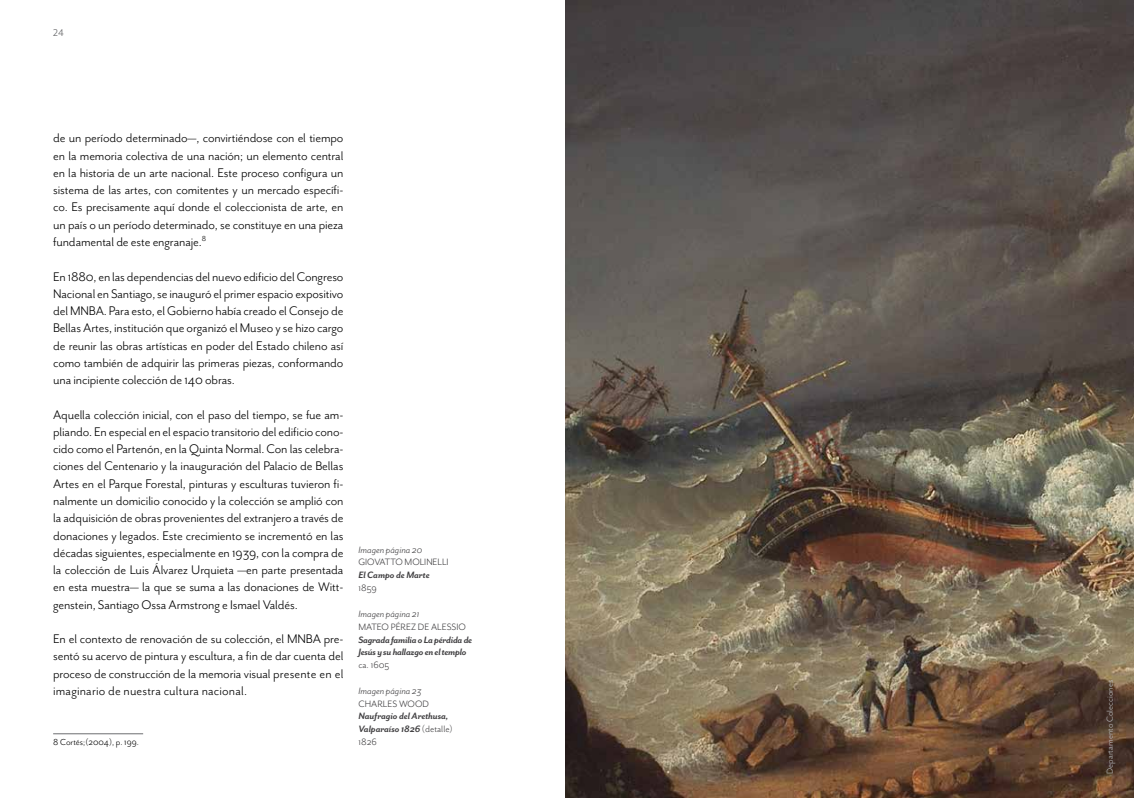
<style>
.page{position:relative;width:1134px;height:798px;background:#fff}
.page>*{position:absolute;margin:0;border:0;box-sizing:border-box;transform-origin:0 0}
.t1{font:14.38px/17.2px "Mr Eaves San OT";letter-spacing:-.01em;color:#000;text-align:justify}
.t2{font:11.25px "Mr Eaves Mod OT";color:#58595b}
.t3{font:italic 700 10.62px/12.8px "Mr Eaves San OT";letter-spacing:-.025em;color:#414042}
.t4{font:10.62px "Mr Eaves San OT";color:#414042}
.t5{font:italic 10.62px "Mr Eaves San OT";color:#414042}
.t6{font:10px "Mr Eaves San OT";color:#bcbec0}
.t7{font:10px "Mr Eaves San OT";color:#000}
.s1{font-weight:400;font-style:normal}
</style>
<div class="page">
<hr style="left:53px;top:733px;width:90px;height:1px;background:#6d6e71">
<img style="left:565px;top:0;width:569px;height:797px">
<p class="t2" style="left:53px;top:27px;width:12px">24</p>
<p class="t1" style="left:53px;top:130px;width:292px">de un período determinado—, convirtiéndose con el tiempo en la memoria colectiva de una nación; un elemento central en la historia de un arte nacional. Este proceso configura un sistema de las artes, con comitentes y un mercado específi&shy;co. Es precisamente aquí donde el coleccionista de arte, en un país o un período determinado, se constituye en una pieza fundamental de este engranaje.<sup>8</sup></p>
<p class="t1" style="left:53px;top:268px;width:292px">En 1880, en las dependencias del nuevo edificio del Congreso Nacional en Santiago, se inauguró el primer espacio expositivo del MNBA. Para esto, el Gobierno había creado el Consejo de Bellas Artes, institución que organizó el Museo y se hizo cargo de reunir las obras artísticas en poder del Estado chileno así como también de adquirir las primeras piezas, conformando una incipiente colección de 140 obras.</p>
<p class="t1" style="left:53px;top:406px;width:292px">Aquella colección inicial, con el paso del tiempo, se fue am&shy;pliando. En especial en el espacio transitorio del edificio cono&shy;cido como el Partenón, en la Quinta Normal. Con las celebra&shy;ciones del Centenario y la inauguración del Palacio de Bellas Artes en el Parque Forestal, pinturas y esculturas tuvieron fi&shy;nalmente un domicilio conocido y la colección se amplió con la adquisición de obras provenientes del extranjero a través de donaciones y legados. Este crecimiento se incrementó en las décadas siguientes, especialmente en 1939, con la compra de la colección de Luis Álvarez Urquieta —en parte presentada en esta muestra— la que se suma a las donaciones de Witt&shy;genstein, Santiago Ossa Armstrong e Ismael Valdés.</p>
<p class="t1" style="left:53px;top:630px;width:292px">En el contexto de renovación de su colección, el MNBA pre&shy;sentó su acervo de pintura y escultura, a fin de dar cuenta del proceso de construcción de la memoria visual presente en el imaginario de nuestra cultura nacional.</p>
<p class="t7" style="left:53px;top:736px;width:87px">8 Cortés;(2004), p. 199.</p>
<p class="t5" style="left:358px;top:543px;width:65px">Imagen página 20</p>
<p class="t4" style="left:358px;top:556px;width:92px">GIOVATTO MOLINELLI</p>
<p class="t3" style="left:358px;top:568px;width:73px">El Campo de Marte</p>
<p class="t4" style="left:358px;top:581px;width:20px">1859</p>
<p class="t5" style="left:358px;top:608px;width:63px">Imagen página 21</p>
<p class="t4" style="left:358px;top:620px;width:109px">MATEO PÉREZ DE ALESSIO</p>
<p class="t3" style="left:358px;top:633px;width:115px">Sagrada familia o La pérdida de<br>Jesús y su hallazgo en el templo</p>
<p class="t4" style="left:358px;top:659px;width:32px">ca. 1605</p>
<p class="t5" style="left:358px;top:684px;width:65px">Imagen página 23</p>
<p class="t4" style="left:358px;top:697px;width:72px">CHARLES WOOD</p>
<p class="t3" style="left:358px;top:709px;width:96px">Naufragio del Arethusa,<br>Valparaíso 1826 <span class="s1">(detalle)<br>1826</span></p>
<p class="t6" style="left:1104px;top:773px;width:95px;rotate:-90deg">Departamento Colecciones</p>
</div>
